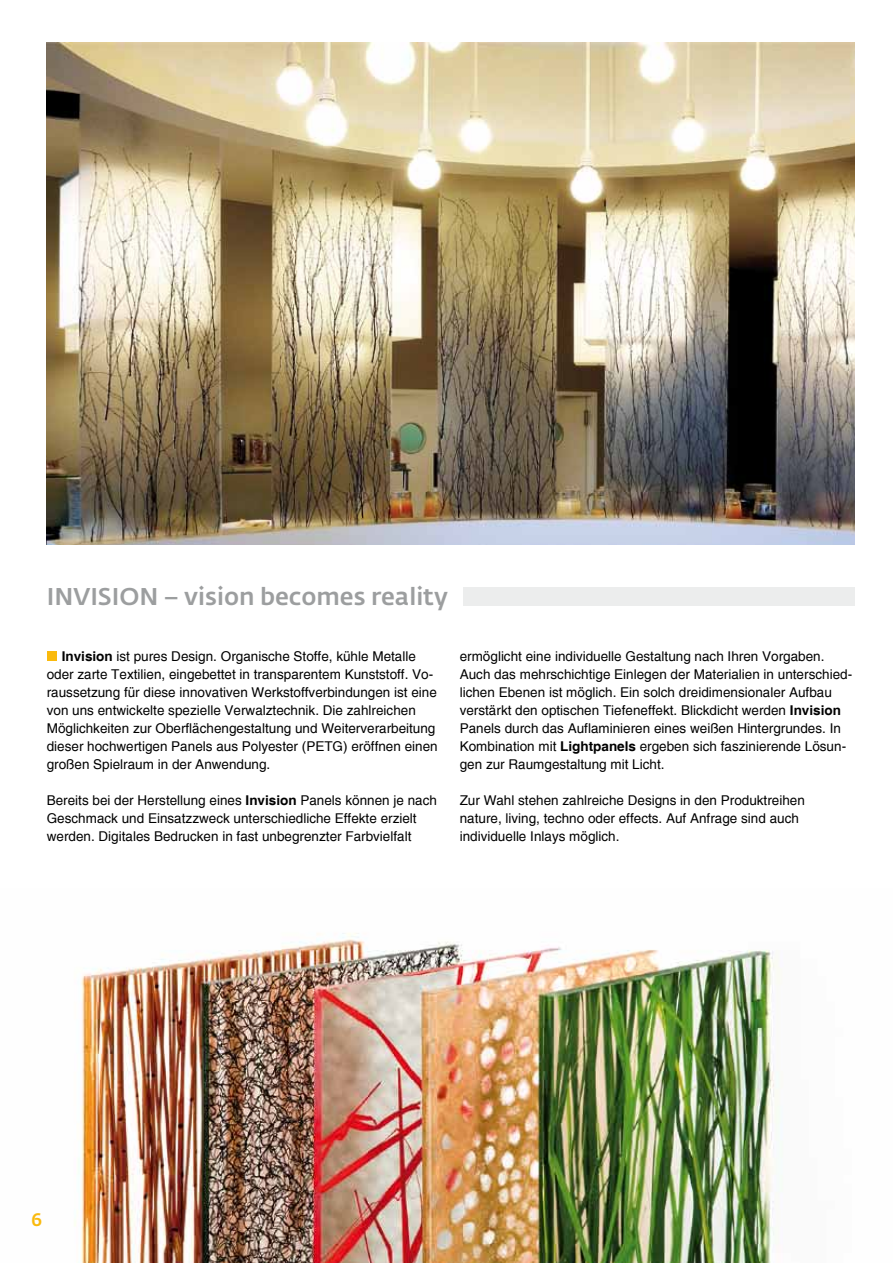
<style>
.page{position:relative;width:893px;height:1263px;background:#fff}
.page>*{position:absolute;margin:0;border:0;box-sizing:border-box;transform-origin:0 0}
.t1{font:500 24px "Fedra Sans Std";color:#9c9e9f}
.t2{font:500 18px "Fedra Sans Std";color:#faba0d}
.t3{font:13.5px/18px "Helvetica";color:#000}
.s1{font-weight:700}
</style>
<div class="page">
<img style="left:74px;top:933px;width:706px;height:330px">
<div style="left:463px;top:587px;width:392px;height:18px;background:#eceded"></div>
<img style="left:47px;top:43px;width:808px;height:501px">
<div style="left:47px;top:651px;width:10px;height:10px;background:#faba0d"></div>
<h1 class="t1" style="left:47px;top:582px;width:403px">INVISION – vision becomes reality</h1>
<p class="t3" style="left:47px;top:647px;width:392px;text-indent:15px"><span class="s1">Invision</span> ist pures Design. Organische Stoffe, kühle Metalle oder zarte Textilien, eingebettet in transparentem Kunststoff. Vo&shy;raussetzung für diese innovativen Werkstoffverbindungen ist eine von uns entwickelte spezielle Verwalztechnik. Die zahlreichen Möglichkeiten zur Oberflächengestaltung und Weiterverarbeitung dieser hochwertigen Panels aus Polyester (PETG) eröffnen einen großen Spielraum in der Anwendung.</p>
<p class="t3" style="left:47px;top:791px;width:392px">Bereits bei der Herstellung eines <span class="s1">Invision</span> Panels können je nach<br>Geschmack und Einsatzzweck unterschiedliche Effekte erzielt werden. Digitales Bedrucken in fast unbegrenzter Farbvielfalt</p>
<p class="t3" style="left:460px;top:647px;width:394px">ermöglicht eine individuelle Gestaltung nach Ihren Vorgaben.<br>Auch das mehrschichtige Einlegen der Materialien in unterschied&shy;lichen Ebenen ist möglich. Ein solch dreidimensionaler Aufbau verstärkt den optischen Tiefeneffekt. Blickdicht werden <span class="s1">Invision </span>Panels durch das Auflaminieren eines weißen Hintergrundes. In Kombination mit <span class="s1">Lightpanels</span> ergeben sich faszinierende Lösun&shy;gen zur Raumgestaltung mit Licht.</p>
<p class="t3" style="left:460px;top:791px;width:347px">Zur Wahl stehen zahlreiche Designs in den Produktreihen nature, living, techno oder effects. Auf Anfrage sind auch individuelle Inlays möglich.</p>
<h2 class="t2" style="left:31px;top:1208px;width:12px">6</h2>
</div>
